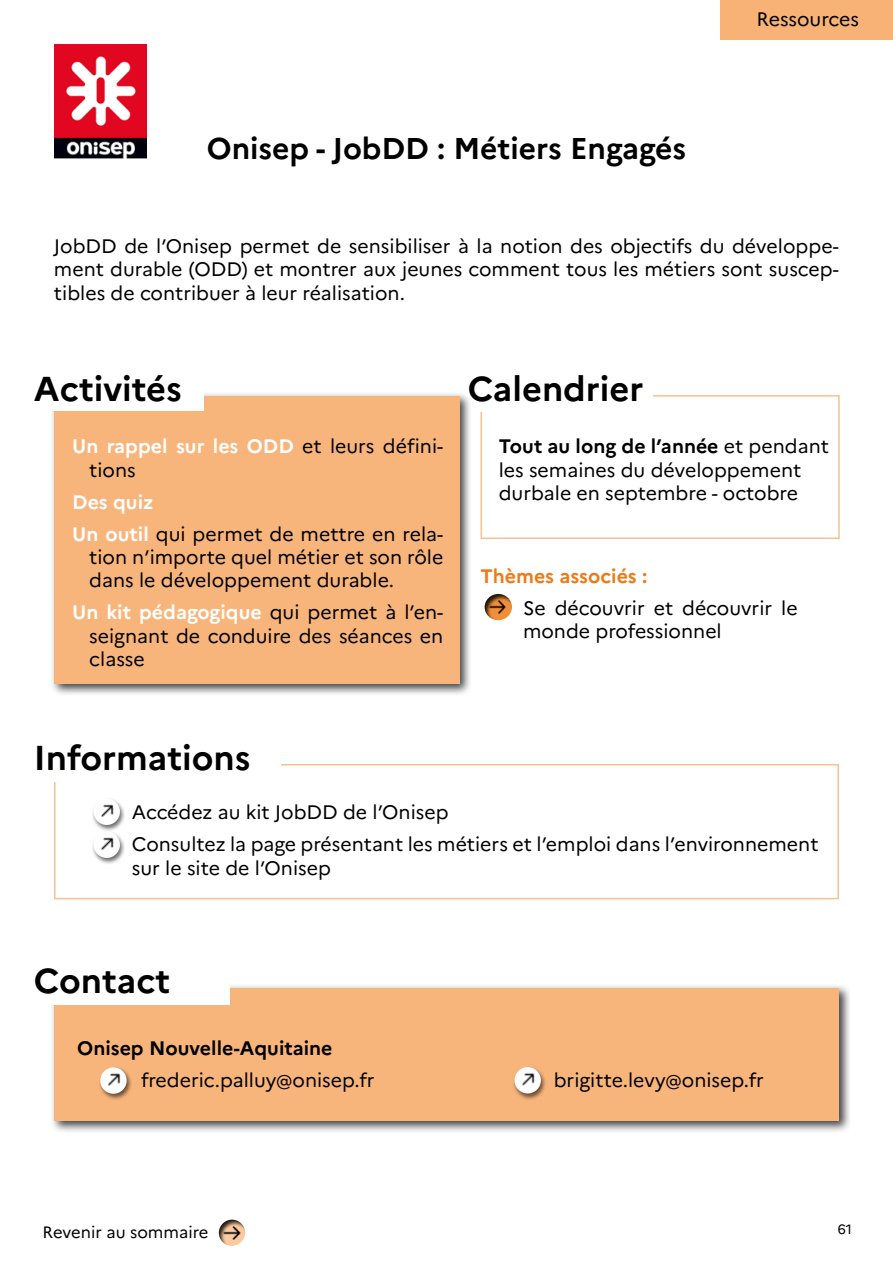
<style>
.page{position:relative;width:893px;height:1263px;background:#fff}
.page>*{position:absolute;margin:0;border:0;box-sizing:border-box;transform-origin:0 0}
.t1{font:700 34.5px "Marianne";color:#000}
.t2{font:700 30px "Marianne";color:#000}
.t3{font:19.5px/23.4px "Marianne";color:#000}
.t4{font:700 19.5px "Marianne";color:#000}
.t5{font:700 19.5px "Marianne";color:#ef7914}
.t6{font:16.5px "Marianne";color:#000}
.t7{font:13.5px "Marianne";color:#000}
.s1{font-weight:700;color:#fff}
.s2{font-weight:700}
</style>
<div class="page">
<div style="left:206px;top:1207px;width:54px;height:40px;background:#000;opacity:.85"></div>
<img style="left:223px;top:1223px;width:18px;height:19px">
<div style="left:720px;top:0;width:173px;height:40px;background:#f8b276"></div>
<div style="left:480px;top:395px;width:360px;height:144px;border:2px solid #fac08d"></div>
<div style="left:468px;top:375px;width:185px;height:37px;background:#fff"></div>
<div style="left:50px;top:983px;width:801px;height:150px;background:#000;opacity:.75"></div>
<div style="left:54px;top:988px;width:785px;height:132px;background:#f8b57b"></div>
<div style="left:50px;top:391px;width:422px;height:305px;background:#000;opacity:.75"></div>
<div style="left:54px;top:396px;width:405px;height:288px;background:#f8b57b"></div>
<div style="left:54px;top:764px;width:785px;height:135px;border:2px solid #fac08d"></div>
<div style="left:34px;top:967px;width:196px;height:38px;background:#fff"></div>
<div style="left:34px;top:375px;width:170px;height:36px;background:#fff"></div>
<div style="left:34px;top:744px;width:247px;height:38px;background:#fff"></div>
<div style="left:92px;top:798px;width:34px;height:34px;background:#000;opacity:.57"></div>
<div style="left:94px;top:798px;width:26px;height:27px;background:#fff;border-radius:50%"></div>
<img style="left:94px;top:799px;width:26px;height:26px">
<div style="left:92px;top:831px;width:34px;height:34px;background:#000;opacity:.57"></div>
<div style="left:94px;top:831px;width:26px;height:27px;background:#fff;border-radius:50%"></div>
<img style="left:94px;top:832px;width:26px;height:26px">
<img style="left:54px;top:45px;width:92px;height:114px">
<div style="left:471px;top:581px;width:55px;height:40px;background:#000;opacity:.85"></div>
<img style="left:489px;top:598px;width:18px;height:18px">
<div style="left:99px;top:1066px;width:34px;height:35px;background:#000;opacity:.57"></div>
<img style="left:100px;top:1067px;width:27px;height:27px">
<div style="left:513px;top:1066px;width:34px;height:35px;background:#000;opacity:.57"></div>
<img style="left:515px;top:1067px;width:26px;height:26px">
<h2 class="t2" style="left:207px;top:130px;width:481px">Onisep - JobDD : Métiers Engagés</h2>
<p class="t3" style="left:756px;top:7px;width:104px">Ressources</p>
<p class="t3" style="left:54px;top:234px;width:786px;text-align:justify">JobDD de l’Onisep permet de sensibiliser à la notion des objectifs du développe&shy;ment durable (ODD) et montrer aux jeunes comment tous les métiers sont suscep&shy;tibles de contribuer à leur réalisation.</p>
<h1 class="t1" style="left:34px;top:368px;width:149px">Activités</h1>
<p class="t3" style="left:89px;top:435px;width:355px;text-indent:-17px"><span class="s1">Un rappel sur les ODD</span> et leurs défini&shy;tions</p>
<p class="t3" style="left:72px;top:486px;width:372px;line-height:32px"><span class="s1">Des quiz<br>Un outil</span> qui permet de mettre en rela-</p>
<p class="t3" style="left:89px;top:545px;width:356px">tion n’importe quel métier et son rôle dans le développement durable.</p>
<p class="t3" style="left:89px;top:601px;width:356px;text-align:justify;text-indent:-17px"><span class="s1">Un kit pédagogique</span> qui permet à l’en&shy;seignant de conduire des séances en classe</p>
<h1 class="t1" style="left:468px;top:368px;width:177px">Calendrier</h1>
<p class="t3" style="left:499px;top:435px;width:332px"><span class="s2">Tout au long de l’année</span> et pendant les semaines du développement durbale en septembre - octobre</p>
<p class="t5" style="left:480px;top:564px;width:168px">Thèmes associés :</p>
<p class="t3" style="left:523px;top:596px;width:276px">Se découvrir et découvrir le monde professionnel</p>
<h1 class="t1" style="left:34px;top:737px;width:218px">Informations</h1>
<p class="t3" style="left:132px;top:796px;width:688px;line-height:32px">Accédez au kit JobDD de l’Onisep<br>Consultez la page présentant les métiers et l’emploi dans l’environnement</p>
<p class="t3" style="left:132px;top:856px;width:201px">sur le site de l’Onisep</p>
<h1 class="t1" style="left:34px;top:960px;width:138px">Contact</h1>
<p class="t4" style="left:77px;top:1036px;width:257px">Onisep Nouvelle-Aquitaine</p>
<p class="t3" style="left:141px;top:1068px;width:235px">frederic.palluy@onisep.fr</p>
<p class="t3" style="left:554px;top:1068px;width:212px">brigitte.levy@onisep.fr</p>
<p class="t6" style="left:43px;top:1222px;width:167px">Revenir au sommaire</p>
<p class="t7" style="left:838px;top:1221px;width:16px">61</p>
</div>
